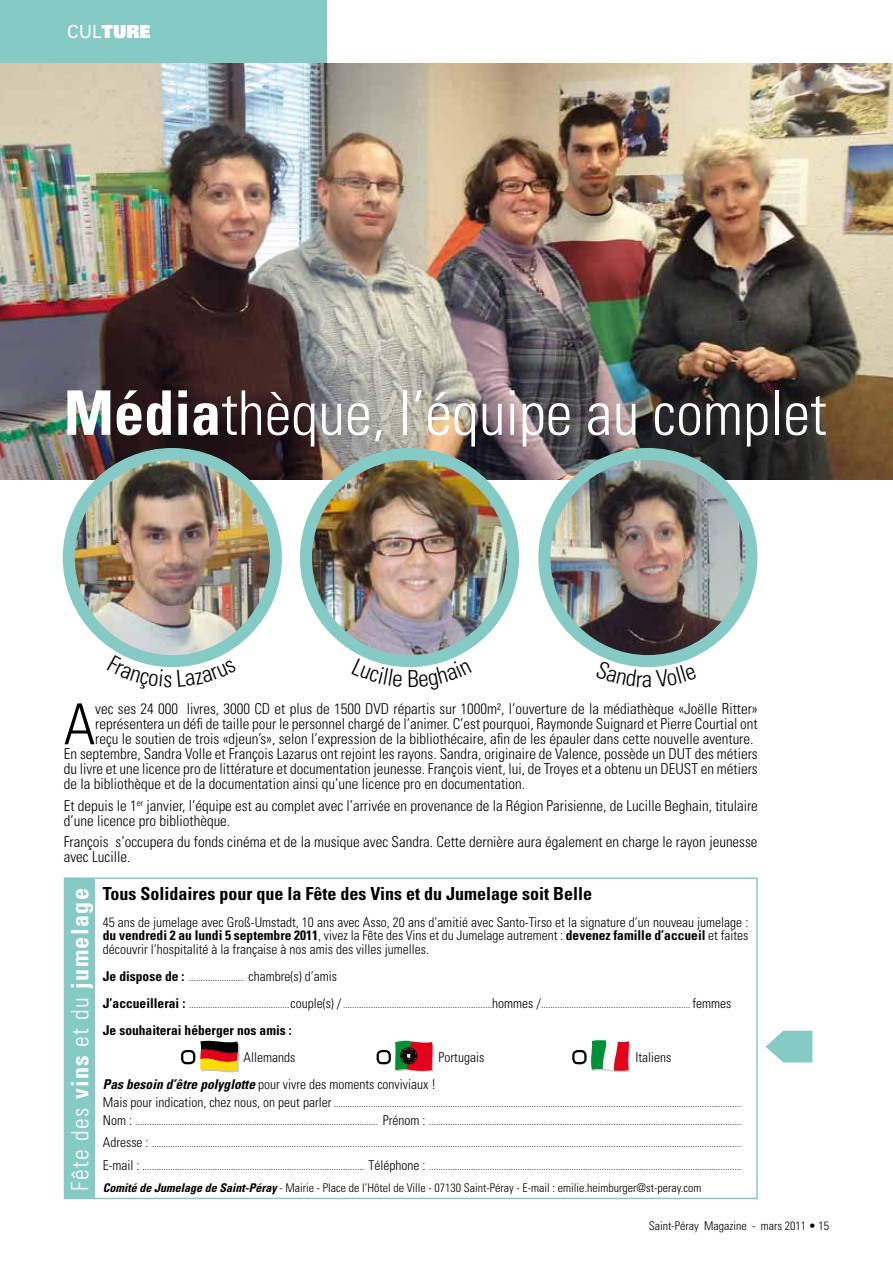
<style>
.page{position:relative;width:893px;height:1263px;background:#fff}
.page>*{position:absolute;margin:0;border:0;box-sizing:border-box;transform-origin:0 0}
.t1{font:300 condensed 61.5px "Univers";color:#fff}
.t2{font:300 condensed 56.55px "Univers";color:#000}
.t3{font:700 condensed 24px "Univers";letter-spacing:.06em;color:#fff}
.t4{font:700 condensed 18px "Univers";color:#000}
.t5{font:900 18px "Univers";color:#fff;scale:.96 1}
.t6{font:300 condensed 15px/15px "Univers";color:#000}
.t7{font:300 condensed 13.5px/13.5px "Univers";color:#000;text-align:justify}
.t8{font:700 condensed 13.5px "Univers";color:#000}
.t9{font:300 condensed 12px "Univers";color:#000}
.t10{font:300 condensed 10.5px/18px "Univers";color:#000}
.s1{font-weight:400}
.s2{font-weight:700}
.s3{font-weight:300}
.s4{font-weight:700;font-size:13.5px}
.s5{font-size:13.5px}
.s6{font-weight:700;font-style:italic}
</style>
<div class="page">
<div style="left:64px;top:877px;width:694px;height:322px;border:2px solid #86cac6"></div>
<div style="left:0;top:0;width:326px;height:64px;background:#86cac6"></div>
<img style="left:0;top:64px;width:893px;height:416px">
<svg style="left:766px;top:1031px;width:46px;height:31px"></svg>
<img style="left:69px;top:454px;width:207px;height:207px;border-radius:104px">
<div style="left:63px;top:448px;width:219px;height:219px;border:12px solid #86cac6;border-radius:50%"></div>
<img style="left:306px;top:454px;width:207px;height:207px;border-radius:104px">
<div style="left:300px;top:448px;width:219px;height:219px;border:12px solid #86cac6;border-radius:50%"></div>
<img style="left:544px;top:454px;width:207px;height:207px;border-radius:104px">
<div style="left:538px;top:448px;width:219px;height:219px;border:12px solid #86cac6;border-radius:50%"></div>
<div style="left:64px;top:878px;width:30px;height:321px;background:#86cac6"></div>
<svg style="left:200px;top:1040px;width:40px;height:33px"></svg>
<svg style="left:395px;top:1040px;width:39px;height:32px"></svg>
<svg style="left:591px;top:1040px;width:40px;height:32px"></svg>
<div style="left:181px;top:1050px;width:14px;height:14px;border:2px solid #000;border-radius:4px"></div>
<div style="left:377px;top:1050px;width:14px;height:14px;border:2px solid #000;border-radius:4px"></div>
<div style="left:572px;top:1050px;width:15px;height:14px;border:2px solid #000;border-radius:4px"></div>
<svg style="left:122px;top:655px;width:49px;height:13px"></svg>
<svg style="left:177px;top:659px;width:37px;height:8px"></svg>
<svg style="left:366px;top:658px;width:36px;height:9px"></svg>
<svg style="left:409px;top:661px;width:36px;height:7px"></svg>
<svg style="left:609px;top:660px;width:78px;height:8px"></svg>
<h3 class="t5" style="left:67px;top:25px;width:88px"><span class="s1">CUL</span>TURE</h3>
<h1 class="t1" style="left:64px;top:389px;width:764px"><span class="s2">Média</span>thèque, l’équipe au complet</h1>
<h2 class="t2" style="left:64px;top:702px;width:33px">A</h2>
<h3 class="t6" style="left:95px;top:703px;width:664px">vec ses 24 000 livres, 3000 CD et plus de 1500 DVD répartis sur 1000m², l’ouverture de la médiathèque «Joëlle Ritter»</h3>
<h3 class="t6" style="left:95px;top:718px;width:664px">représentera un défi de taille pour le personnel chargé de l’animer. C’est pourquoi, Raymonde Suignard et Pierre Courtial ont</h3>
<h3 class="t6" style="left:95px;top:733px;width:660px">reçu le soutien de trois «djeun’s», selon l’expression de la bibliothécaire, afin de les épauler dans cette nouvelle aventure.</h3>
<h3 class="t6" style="left:64px;top:748px;width:695px">En septembre, Sandra Volle et François Lazarus ont rejoint les rayons. Sandra, originaire de Valence, possède un DUT des métiers</h3>
<h3 class="t6" style="left:64px;top:763px;width:695px">du livre et une licence pro de littérature et documentation jeunesse. François vient, lui, de Troyes et a obtenu un DEUST en métiers</h3>
<h3 class="t6" style="left:64px;top:778px;width:463px">de la bibliothèque et de la documentation ainsi qu’une licence pro en documentation.</h3>
<h3 class="t6" style="left:64px;top:799px;width:695px">Et depuis le 1<sup>er</sup> janvier, l’équipe est au complet avec l’arrivée en provenance de la Région Parisienne, de Lucille Beghain, titulaire d’une licence pro bibliothèque.</h3>
<h3 class="t6" style="left:64px;top:835px;width:695px">François s’occupera du fonds cinéma et de la musique avec Sandra. Cette dernière aura également en charge le rayon jeunesse avec Lucille.</h3>
<h3 class="t3" style="left:71px;top:1191px;width:304px;rotate:-90deg"><span class="s3">Fête des</span> vins <span class="s3">et du</span> jumelage</h3>
<h3 class="t4" style="left:103px;top:886px;width:491px">Tous Solidaires pour que la Fête des Vins et du Jumelage soit Belle</h3>
<p class="t7" style="left:103px;top:916px;width:647px">45 ans de jumelage avec Groß-Umstadt, 10 ans avec Asso, 20 ans d’amitié avec Santo-Tirso et la signature d’un nouveau jumelage : <span class="s2">du vendredi 2 au lundi 5 septembre 2011</span>, vivez la Fête des Vins et du Jumelage autrement : <span class="s2">devenez famille d’accueil</span> et faites découvrir l’hospitalité à la française à nos amis des villes jumelles.</p>
<p class="t10" style="left:103px;top:969px;width:236px"><span class="s4">Je dispose de :</span> ........................ <span class="s5">chambre(s) d’amis</span></p>
<p class="t10" style="left:103px;top:996px;width:630px"><span class="s4">J’accueillerai :</span> ...........................................<span class="s5">couple(s) /</span> ................................................................<span class="s5">hommes /</span> ................................................................ <span class="s5">femmes</span></p>
<p class="t8" style="left:103px;top:1025px;width:190px">Je souhaiterai héberger nos amis :</p>
<p class="t7" style="left:244px;top:1051px;width:53px">Allemands</p>
<p class="t7" style="left:439px;top:1051px;width:47px">Portugais</p>
<p class="t7" style="left:635px;top:1051px;width:37px">Italiens</p>
<p class="t7" style="left:103px;top:1078px;width:334px"><span class="s6">Pas besoin d’être polyglotte</span> pour vivre des moments conviviaux !</p>
<p class="t10" style="left:103px;top:1095px;width:640px"><span class="s5">Mais pour indication, chez nous, on peut parler</span> ...............................................................................................................................................................................<br><span class="s5">Nom :</span> ........................................................................................................ <span class="s5">Prénom :</span> ......................................................................................................................................</p>
<p class="t10" style="left:103px;top:1133px;width:640px;line-height:22.5px"><span class="s5">Adresse :</span> .............................................................................................................................................................................................................................................................<br><span class="s5">E-mail :</span> ............................................................................................... <span class="s5">Téléphone :</span> ......................................................................................................................................</p>
<p class="t9" style="left:103px;top:1183px;width:600px"><span class="s6">Comité de Jumelage de Saint-Péray</span> - Mairie - Place de l’Hôtel de Ville - 07130 Saint-Péray - E-mail : emilie.heimburger@st-peray.com</p>
<p class="t9" style="left:649px;top:1221px;width:182px">Saint-Péray Magazine - mars 2011 • 15</p>
</div>
